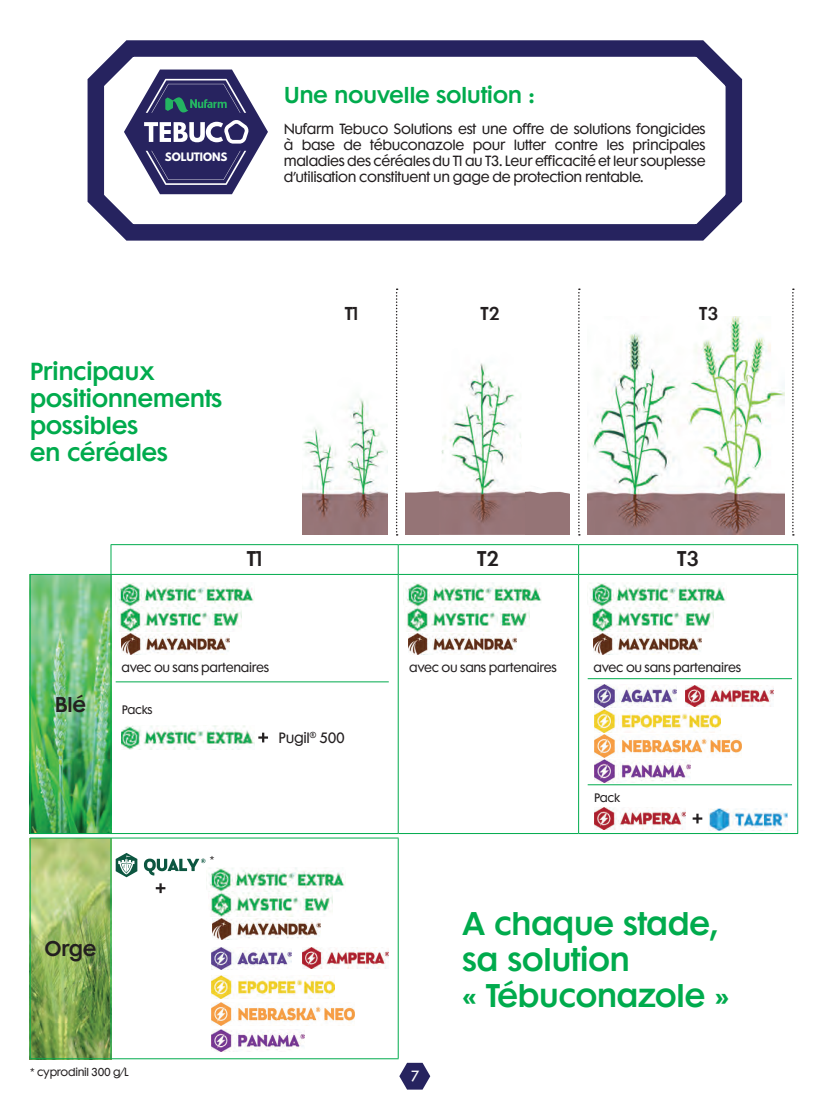
<style>
.page{position:relative;width:819px;height:1106px;background:#fff}
.page>*{position:absolute;margin:0;border:0;box-sizing:border-box;transform-origin:0 0}
.t1{font:600 30px/36px "Futura Maxi Std";letter-spacing:-.025em;color:#00ab4d}
.t2{font:600 22.5px/27px "Futura Maxi Std";letter-spacing:-.025em;color:#00ab4d}
.t3{font:600 21px "Futura Maxi Std";letter-spacing:-.025em;color:#00ab4d}
.t4{font:600 19.5px "Futura Maxi Std";letter-spacing:-.025em;color:#231f20}
.t5{font:600 17.1px "Futura Maxi Std";color:#231f20}
.t6{font:13.65px "Futura Maxi Std";letter-spacing:-.025em;color:#231f20}
.t7{font:13.5px/16.2px "Futura Maxi Std";letter-spacing:-.025em;color:#231f20;text-align:justify}
.t8{font:13.5px "Futura Maxi Std";color:#fff}
.t9{font:12px "Futura Maxi Std";letter-spacing:-.025em;color:#231f20}
.t10{font:11.25px "Futura Maxi Std";letter-spacing:-.025em;color:#231f20}
.t11{font:10.5px "Futura Maxi Std";letter-spacing:-.025em;color:#231f20}
.t12{font:700 10.35px "League Spartan";color:#fff}
</style>
<div class="page">
<img style="left:302px;top:398px;width:85px;height:137px">
<img style="left:587px;top:316px;width:197px;height:219px">
<img style="left:438px;top:363px;width:87px;height:172px">
<div style="left:525px;top:491px;width:44px;height:44px;background:#957476"></div>
<img style="left:405px;top:491px;width:33px;height:44px">
<svg style="left:87px;top:40px;width:656px;height:201px"></svg>
<img style="left:31px;top:575px;width:80px;height:258px">
<img style="left:31px;top:838px;width:80px;height:220px">
<svg style="left:111px;top:545px;width:1px;height:29px"></svg>
<hr style="left:111px;top:544px;width:287px;height:1px;background:#00ab4d">
<hr style="left:398px;top:544px;width:180px;height:1px;background:#00ab4d">
<hr style="left:578px;top:544px;width:220px;height:1px;background:#00ab4d">
<svg style="left:398px;top:545px;width:1px;height:29px"></svg>
<svg style="left:578px;top:545px;width:1px;height:29px"></svg>
<svg style="left:797px;top:545px;width:1px;height:29px"></svg>
<hr style="left:30px;top:575px;width:1px;height:258px;background:#00ab4d">
<hr style="left:30px;top:574px;width:81px;height:1px;background:#00ab4d">
<hr style="left:111px;top:575px;width:1px;height:258px;background:#00ab4d">
<hr style="left:111px;top:574px;width:287px;height:1px;background:#00ab4d">
<hr style="left:398px;top:574px;width:180px;height:1px;background:#00ab4d">
<hr style="left:578px;top:574px;width:220px;height:1px;background:#00ab4d">
<hr style="left:398px;top:575px;width:1px;height:258px;background:#00ab4d">
<hr style="left:578px;top:575px;width:1px;height:258px;background:#00ab4d">
<hr style="left:797px;top:575px;width:1px;height:258px;background:#00ab4d">
<hr style="left:30px;top:833px;width:81px;height:1px;background:#00ab4d">
<hr style="left:111px;top:833px;width:287px;height:1px;background:#00ab4d">
<hr style="left:398px;top:833px;width:180px;height:1px;background:#00ab4d">
<hr style="left:578px;top:833px;width:220px;height:1px;background:#00ab4d">
<hr style="left:30px;top:838px;width:1px;height:220px;background:#00ab4d">
<hr style="left:30px;top:837px;width:81px;height:1px;background:#00ab4d">
<hr style="left:30px;top:1058px;width:81px;height:1px;background:#00ab4d">
<hr style="left:111px;top:838px;width:1px;height:220px;background:#00ab4d">
<hr style="left:111px;top:837px;width:287px;height:1px;background:#00ab4d">
<hr style="left:111px;top:1058px;width:287px;height:1px;background:#00ab4d">
<hr style="left:398px;top:838px;width:1px;height:220px;background:#00ab4d">
<svg style="left:144px;top:858px;width:61px;height:17px"></svg>
<svg style="left:116px;top:853px;width:21px;height:24px"></svg>
<svg style="left:792px;top:288px;width:1px;height:247px"></svg>
<svg style="left:578px;top:288px;width:2px;height:247px"></svg>
<svg style="left:396px;top:288px;width:1px;height:247px"></svg>
<img style="left:121px;top:725px;width:133px;height:24px">
<svg style="left:258px;top:732px;width:10px;height:10px"></svg>
<img style="left:120px;top:607px;width:121px;height:24px">
<img style="left:117px;top:582px;width:137px;height:24px">
<img style="left:121px;top:633px;width:108px;height:22px">
<img style="left:211px;top:892px;width:121px;height:24px">
<img style="left:208px;top:867px;width:137px;height:24px">
<img style="left:212px;top:918px;width:108px;height:21px">
<img style="left:407px;top:607px;width:122px;height:24px">
<img style="left:403px;top:582px;width:139px;height:24px">
<img style="left:408px;top:633px;width:108px;height:22px">
<img style="left:592px;top:607px;width:121px;height:24px">
<img style="left:587px;top:582px;width:139px;height:24px">
<img style="left:593px;top:633px;width:108px;height:22px">
<img style="left:595px;top:807px;width:90px;height:22px">
<svg style="left:692px;top:813px;width:10px;height:10px"></svg>
<img style="left:708px;top:808px;width:79px;height:22px">
<hr style="left:116px;top:681px;width:273px;height:1px;background:#00ab4d">
<hr style="left:587px;top:678px;width:205px;height:1px;background:#00ab4d">
<hr style="left:587px;top:784px;width:205px;height:1px;background:#00ab4d">
<svg style="left:156px;top:883px;width:9px;height:10px"></svg>
<svg style="left:124px;top:70px;width:144px;height:124px"></svg>
<svg style="left:399px;top:1062px;width:31px;height:27px"></svg>
<img style="left:302px;top:948px;width:86px;height:20px">
<img style="left:212px;top:975px;width:122px;height:23px">
<img style="left:212px;top:1002px;width:142px;height:23px">
<img style="left:212px;top:947px;width:79px;height:22px">
<img style="left:212px;top:1029px;width:93px;height:22px">
<img style="left:685px;top:685px;width:88px;height:21px">
<img style="left:594px;top:709px;width:126px;height:23px">
<img style="left:594px;top:734px;width:147px;height:23px">
<img style="left:594px;top:684px;width:82px;height:23px">
<img style="left:594px;top:759px;width:96px;height:23px">
<p class="t12" style="left:165px;top:148px;width:64px">SOLUTIONS</p>
<h3 class="t3" style="left:284px;top:81px;width:253px">Une nouvelle solution :</h3>
<p class="t7" style="left:284px;top:120px;width:423px">Nufarm Tebuco Solutions est une offre de solutions fongicides à base de tébuconazole pour lutter contre les principales maladies des céréales du T1 au T3. Leur efficacité et leur souplesse d’utilisation constituent un gage de protection rentable.</p>
<h2 class="t2" style="left:30px;top:358px;width:194px">Principaux positionnements possibles<br>en céréales</h2>
<p class="t5" style="left:345px;top:302px;width:15px">T1</p>
<p class="t5" style="left:480px;top:302px;width:21px">T2</p>
<p class="t5" style="left:699px;top:302px;width:21px">T3</p>
<h3 class="t4" style="left:247px;top:545px;width:17px">T1</h3>
<h3 class="t4" style="left:477px;top:545px;width:24px">T2</h3>
<h3 class="t4" style="left:677px;top:545px;width:24px">T3</h3>
<h3 class="t4" style="left:55px;top:691px;width:33px">Blé</h3>
<h3 class="t4" style="left:45px;top:935px;width:54px">Orge</h3>
<p class="t9" style="left:122px;top:659px;width:149px">avec ou sans partenaires</p>
<p class="t9" style="left:409px;top:659px;width:149px">avec ou sans partenaires</p>
<p class="t9" style="left:593px;top:659px;width:149px">avec ou sans partenaires</p>
<p class="t10" style="left:122px;top:702px;width:32px">Packs</p>
<p class="t11" style="left:209px;top:853px;width:7px">*</p>
<p class="t6" style="left:278px;top:729px;width:68px">Pugil<sup>®</sup> 500</p>
<p class="t10" style="left:594px;top:790px;width:28px">Pack</p>
<h1 class="t1" style="left:462px;top:905px;width:269px">A chaque stade, sa solution<br>« Tébuconazole »</h1>
<p class="t11" style="left:30px;top:1064px;width:101px">* cyprodinil 300 g/L</p>
<p class="t8" style="left:410px;top:1067px;width:10px">7</p>
</div>
